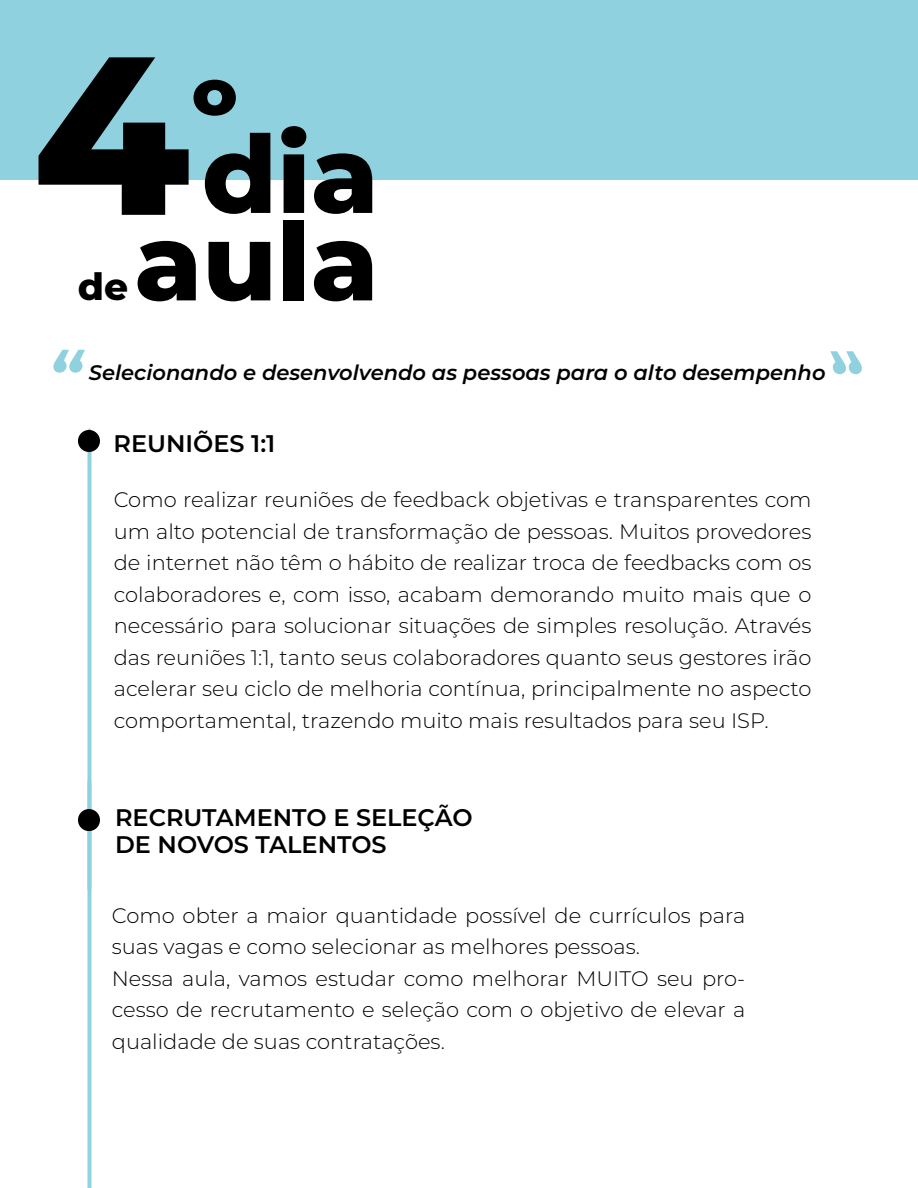
<style>
.page{position:relative;width:918px;height:1188px;background:#fff}
.page>*{position:absolute;margin:0;border:0;box-sizing:border-box;transform-origin:0 0}
.t1{font:800 225px "Montserrat";color:#000}
.t2{font:800 108px/87.4px "Montserrat";color:#000;text-align:right}
.t3{font:italic 700 67.5px "Montserrat";color:#90d1e0}
.t4{font:800 37.5px "Montserrat";color:#000}
.t5{font:600 24px/27px "Montserrat";color:#000}
.t6{font:300 21px/31.5px "Montserrat";color:#000;text-align:justify}
.t7{font:italic 600 21px "Montserrat";color:#000202}
</style>
<div class="page">
<div style="left:0;top:0;width:918px;height:180px;background:#90d1e0"></div>
<svg style="left:87px;top:428px;width:4px;height:760px;background:#9cd6e3"></svg>
<div style="left:78px;top:430px;width:22px;height:22px;background:#000;border-radius:50%"></div>
<div style="left:78px;top:809px;width:22px;height:22px;background:#000;border-radius:50%"></div>
<h1 class="t1" style="left:32px;top:-30px;width:207px">4<sup>º</sup></h1>
<h2 class="t2" style="left:134px;top:125px;width:246px">dia aula</h2>
<h3 class="t4" style="left:78px;top:260px;width:52px">de</h3>
<h3 class="t3" style="left:48px;top:327px;width:35px">“</h3>
<p class="t7" style="left:89px;top:358px;width:738px">Selecionando e desenvolvendo as pessoas para o alto desempenho</p>
<p class="t5" style="left:114px;top:429px;width:163px">REUNIÕES 1:1</p>
<p class="t6" style="left:114px;top:483px;width:699px">Como realizar reuniões de feedback objetivas e transparentes com um alto potencial de transformação de pessoas. Muitos provedores de internet não têm o hábito de realizar troca de feedbacks com os colaboradores e, com isso, acabam demorando muito mais que o necessário para solucionar situações de simples resolução. Através das reuniões 1:1, tanto seus colaboradores quanto seus gestores irão acelerar seu ciclo de melhoria contínua, principalmente no aspecto comportamental, trazendo muito mais resultados para seu ISP.</p>
<p class="t5" style="left:115px;top:803px;width:359px">RECRUTAMENTO E SELEÇÃO<br>DE NOVOS TALENTOS</p>
<p class="t6" style="left:112px;top:899px;width:635px;text-align:left">Como obter a maior quantidade possível de currículos para suas vagas e como selecionar as melhores pessoas.<br>Nessa aula, vamos estudar como melhorar MUITO seu pro&shy;cesso de recrutamento e seleção com o objetivo de elevar a qualidade de suas contratações.</p>
</div>
